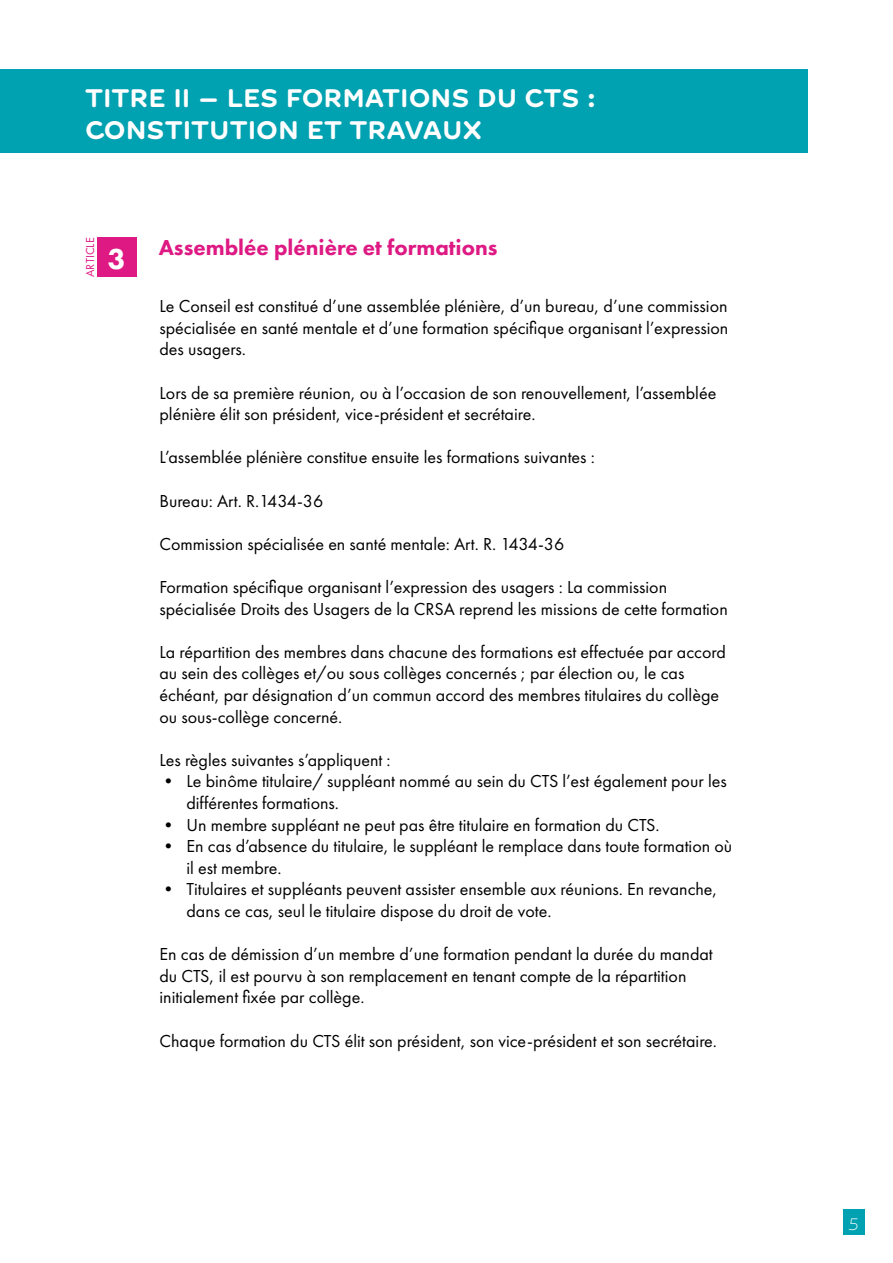
<style>
.page{position:relative;width:893px;height:1263px;background:#fff}
.page>*{position:absolute;margin:0;border:0;box-sizing:border-box;transform-origin:0 0}
.t1{font:800 30px "Futura PT";color:#fff}
.t2{font:700 27px/32.4px "Farm New";color:#fff}
.t3{font:800 22.5px "Futura PT";color:#de1983}
.t4{font:18px/21.6px "Futura PT";color:#000}
.t5{font:300 17.55px "Farm New";color:#fff}
.t6{font:12px "Futura PT";color:#de1983}
</style>
<div class="page">
<div style="left:843px;top:1210px;width:22px;height:25px;background:#00a1b0"></div>
<div style="left:97px;top:237px;width:40px;height:40px;background:#de1983"></div>
<div style="left:0;top:69px;width:808px;height:83px;background:#00a1b0"></div>
<h2 class="t2" style="left:85px;top:82px;width:512px">TITRE II – LES FORMATIONS DU CTS :<br>CONSTITUTION ET TRAVAUX</h2>
<p class="t6" style="left:83px;top:277px;width:41px;rotate:-90deg">ARTICLE</p>
<h1 class="t1" style="left:108px;top:240px;width:19px">3</h1>
<p class="t3" style="left:159px;top:233px;width:340px">Assemblée plénière et formations</p>
<p class="t4" style="left:159px;top:295px;width:570px;text-align:justify">Le Conseil est constitué d’une assemblée plénière, d’un bureau, d’une commission spécialisée en santé mentale et d’une formation spécifique organisant l’expression des usagers.</p>
<p class="t4" style="left:159px;top:382px;width:558px">Lors de sa première réunion, ou à l’occasion de son renouvellement, l’assemblée plénière élit son président, vice-président et secrétaire.</p>
<p class="t4" style="left:159px;top:446px;width:437px">L’assemblée plénière constitue ensuite les formations suivantes :</p>
<p class="t4" style="left:159px;top:490px;width:165px">Bureau: Art. R.1434-36</p>
<p class="t4" style="left:159px;top:533px;width:406px">Commission spécialisée en santé mentale: Art. R. 1434-36</p>
<p class="t4" style="left:159px;top:576px;width:570px">Formation spécifique organisant l’expression des usagers : La commission spécialisée Droits des Usagers de la CRSA reprend les missions de cette formation</p>
<p class="t4" style="left:159px;top:641px;width:568px">La répartition des membres dans chacune des formations est effectuée par accord au sein des collèges et/ou sous collèges concernés ; par élection ou, le cas échéant, par désignation d’un commun accord des membres titulaires du collège ou sous-collège concerné.</p>
<p class="t4" style="left:159px;top:749px;width:233px">Les règles suivantes s’appliquent :</p>
<p class="t4" style="left:186px;top:770px;width:542px;text-indent:-27px">• Le binôme titulaire/ suppléant nommé au sein du CTS l’est également pour les différentes formations.</p>
<p class="t4" style="left:159px;top:814px;width:502px">• Un membre suppléant ne peut pas être titulaire en formation du CTS.</p>
<p class="t4" style="left:186px;top:835px;width:547px;text-indent:-27px">• En cas d’absence du titulaire, le suppléant le remplace dans toute formation où il est membre.</p>
<p class="t4" style="left:186px;top:878px;width:532px;text-indent:-27px">• Titulaires et suppléants peuvent assister ensemble aux réunions. En revanche, dans ce cas, seul le titulaire dispose du droit de vote.</p>
<p class="t4" style="left:159px;top:943px;width:555px">En cas de démission d’un membre d’une formation pendant la durée du mandat du CTS, il est pourvu à son remplacement en tenant compte de la répartition initialement fixée par collège.</p>
<p class="t4" style="left:159px;top:1030px;width:559px">Chaque formation du CTS élit son président, son vice-président et son secrétaire.</p>
<p class="t5" style="left:848px;top:1213px;width:12px">5</p>
</div>
